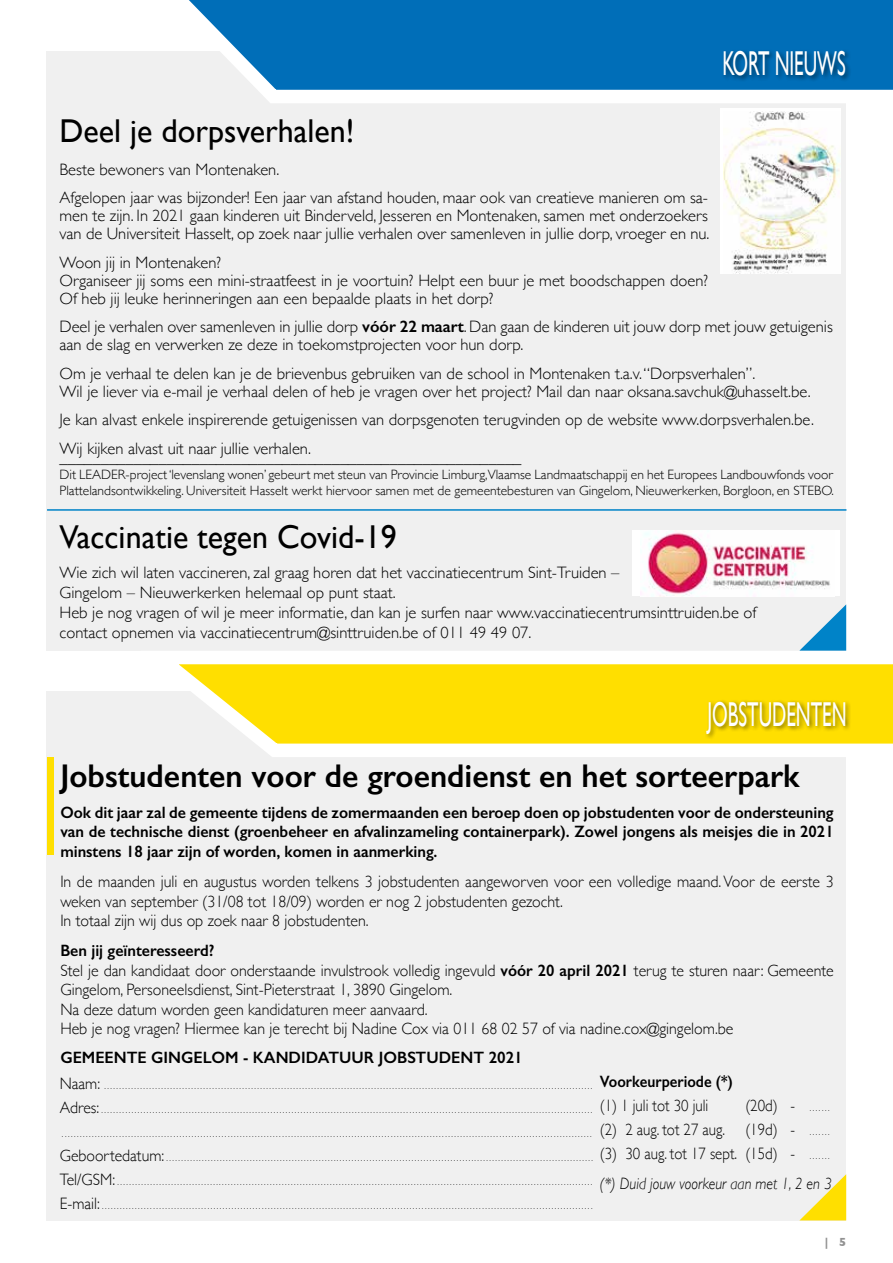
<style>
.page{position:relative;width:893px;height:1263px;background:#fff}
.page>*{position:absolute;margin:0;border:0;box-sizing:border-box;transform-origin:0 0}
.t1{font:34.5px "Gill Sans";color:#fff;scale:.55 1}
.t2{font:600 33px "Gill Sans";color:#000;scale:.96 1}
.t3{font:33px "Gill Sans";color:#000}
.t4{font:300 16.5px/18px "Gill Sans";color:#000}
.t5{font:300 16.5px/19.5px "Gill Sans";color:#000;scale:.96 1}
.t6{font:600 16.5px/19.8px "Gill Sans";color:#000;text-align:justify;scale:.96 1}
.t7{font:300 16.5px/24px "Gill Sans";color:#000;scale:.9 1}
.t8{font:600 16.5px "Gill Sans";color:#000}
.t9{font:italic 300 16.5px "Gill Sans";color:#000;scale:.9 1}
.t10{font:600 16.5px "Gill Sans";color:#000;scale:.9 1}
.t11{font:300 13.5px/16.2px "Gill Sans";color:#000}
.t12{font:700 12px "Gill Sans";color:#929292}
.t13{font:300 9px "Gill Sans";color:#000;scale:.95 1}
.t14{font:300 9px "Gill Sans";color:#000;scale:.9 1}
.s1{font-weight:600}
.s2{font-size:16.5px}
.s3{font-size:9px}
</style>
<div class="page">
<div style="left:47px;top:51px;width:799px;height:600px;background:#f0f0f0"></div>
<svg style="left:189px;top:0;width:704px;height:110px"></svg>
<div style="left:721px;top:48px;width:130px;height:34px;background:#000;opacity:.5"></div>
<div style="left:721px;top:108px;width:120px;height:166px;background:#fff"></div>
<img style="left:723px;top:111px;width:118px;height:163px">
<div style="left:47px;top:691px;width:799px;height:529px;background:#f0f0f0"></div>
<div style="left:47px;top:757px;width:6px;height:98px;background:#ffdf00"></div>
<svg style="left:800px;top:1174px;width:46px;height:46px"></svg>
<svg style="left:179px;top:638px;width:714px;height:119px"></svg>
<div style="left:704px;top:699px;width:148px;height:41px;background:#000;opacity:.5"></div>
<div style="left:632px;top:530px;width:208px;height:66px;background:#fff"></div>
<img style="left:641px;top:530px;width:189px;height:66px">
<svg style="left:799px;top:604px;width:47px;height:47px"></svg>
<hr style="left:47px;top:509px;width:799px;height:2px;background:#0083c8">
<h1 class="t1" style="left:722px;top:43px;width:226px">KORT NIEUWS</h1>
<h2 class="t3" style="left:60px;top:111px;width:296px">Deel je dorpsverhalen!</h2>
<p class="t4" style="left:60px;top:154px;width:650px;line-height:28.5px">Beste bewoners van Montenaken.<br>Afgelopen jaar was bijzonder! Een jaar van afstand houden, maar ook van creatieve manieren om sa-</p>
<p class="t4" style="left:60px;top:206px;width:651px">men te zijn. In 2021 gaan kinderen uit Binderveld, Jesseren en Montenaken, samen met onderzoekers van de Universiteit Hasselt, op zoek naar jullie verhalen over samenleven in jullie dorp, vroeger en nu.</p>
<p class="t4" style="left:60px;top:253px;width:650px">Woon jij in Montenaken?<br>Organiseer jij soms een mini-straatfeest in je voortuin? Helpt een buur je met boodschappen doen?<br>Of heb jij leuke herinneringen aan een bepaalde plaats in het dorp?</p>
<p class="t4" style="left:60px;top:317px;width:775px">Deel je verhalen over samenleven in jullie dorp <span class="s1">vóór 22 maart</span>. Dan gaan de kinderen uit jouw dorp met jouw getuigenis aan de slag en verwerken ze deze in toekomstprojecten voor hun dorp.</p>
<p class="t4" style="left:60px;top:364px;width:753px">Om je verhaal te delen kan je de brievenbus gebruiken van de school in Montenaken t.a.v. “Dorpsverhalen”.<br>Wil je liever via e-mail je verhaal delen of heb je vragen over het project? Mail dan naar oksana.savchuk@uhasselt.be.</p>
<p class="t4" style="left:60px;top:405px;width:756px;line-height:28.5px">Je kan alvast enkele inspirerende getuigenissen van dorpsgenoten terugvinden op de website www.dorpsverhalen.be.<br>Wij kijken alvast uit naar jullie verhalen.</p>
<p class="t4" style="left:60px;top:448px;width:463px">________________________________________________________</p>
<p class="t11" style="left:60px;top:466px;width:776px">Dit LEADER-project ‘levenslang wonen’ gebeurt met steun van Provincie Limburg,Vlaamse Landmaatschappij en het Europees Landbouwfonds voor<br>Plattelandsontwikkeling. Universiteit Hasselt werkt hiervoor samen met de gemeentebesturen van Gingelom, Nieuwerkerken, Borgloon, en STEBO.</p>
<h2 class="t3" style="left:60px;top:517px;width:339px">Vaccinatie tegen Covid-19</h2>
<p class="t4" style="left:60px;top:562px;width:698px;line-height:19.8px">Wie zich wil laten vaccineren, zal graag horen dat het vaccinatiecentrum Sint-Truiden –<br>Gingelom – Nieuwerkerken helemaal op punt staat.<br>Heb je nog vragen of wil je meer informatie, dan kan je surfen naar www.vaccinatiecentrumsinttruiden.be of contact opnemen via vaccinatiecentrum@sinttruiden.be of 011 49 49 07.</p>
<h1 class="t1" style="left:707px;top:693px;width:254px">JOBSTUDENTEN</h1>
<h2 class="t2" style="left:60px;top:756px;width:772px">Jobstudenten voor de groendienst en het sorteerpark</h2>
<p class="t6" style="left:60px;top:802px;width:807px">Ook dit jaar zal de gemeente tijdens de zomermaanden een beroep doen op jobstudenten voor de ondersteuning van de technische dienst (groenbeheer en afvalinzameling containerpark). Zowel jongens als meisjes die in 2021 minstens 18 jaar zijn of worden, komen in aanmerking.</p>
<p class="t5" style="left:60px;top:871px;width:807px">In de maanden juli en augustus worden telkens 3 jobstudenten aangeworven voor een volledige maand. Voor de eerste 3 weken van september (31/08 tot 18/09) worden er nog 2 jobstudenten gezocht.<br>In totaal zijn wij dus op zoek naar 8 jobstudenten.</p>
<p class="t5" style="left:60px;top:940px;width:807px"><span class="s1">Ben jij geïnteresseerd?<br></span>Stel je dan kandidaat door onderstaande invulstrook volledig ingevuld <span class="s1">vóór 20 april 2021</span> terug te sturen naar: Gemeente Gingelom, Personeelsdienst, Sint-Pieterstraat 1, 3890 Gingelom.<br>Na deze datum worden geen kandidaturen meer aanvaard.<br>Heb je nog vragen? Hiermee kan je terecht bij Nadine Cox via 011 68 02 57 of via nadine.cox@gingelom.be</p>
<p class="t8" style="left:60px;top:1047px;width:464px">GEMEENTE GINGELOM - KANDIDATUUR JOBSTUDENT 2021</p>
<p class="t13" style="left:60px;top:1079px;width:562px"><span class="s2">Naam:</span> . . . . . . . . . . . . . . . . . . . . . . . . . . . . . . . . . . . . . . . . . . . . . . . . . . . . . . . . . . . . . . . . . . . . . . . . . . . . . . . . . . . . . . . . . . . . . . . . . . . . . . . . . . . . . . . . . . . . . . . . . . . . . . . . . . . . . . . . . . . . . . . . . . . . . . . . . . . . . . . . . . .</p>
<p class="t13" style="left:60px;top:1103px;width:562px"><span class="s2">Adres:</span> . . . . . . . . . . . . . . . . . . . . . . . . . . . . . . . . . . . . . . . . . . . . . . . . . . . . . . . . . . . . . . . . . . . . . . . . . . . . . . . . . . . . . . . . . . . . . . . . . . . . . . . . . . . . . . . . . . . . . . . . . . . . . . . . . . . . . . . . . . . . . . . . . . . . . . . . . . . . . . . . . . .</p>
<p class="t13" style="left:62px;top:1127px;width:559px">. . . . . . . . . . . . . . . . . . . . . . . . . . . . . . . . . . . . . . . . . . . . . . . . . . . . . . . . . . . . . . . . . . . . . . . . . . . . . . . . . . . . . . . . . . . . . . . . . . . . . . . . . . . . . . . . . . . . . . . . . . . . . . . . . . . . . . . . . . . . . . . . . . . . . . . . . . . . . . . . . . . . . . . . . . . . . . . .</p>
<p class="t13" style="left:60px;top:1151px;width:563px"><span class="s2">Geboortedatum:</span> . . . . . . . . . . . . . . . . . . . . . . . . . . . . . . . . . . . . . . . . . . . . . . . . . . . . . . . . . . . . . . . . . . . . . . . . . . . . . . . . . . . . . . . . . . . . . . . . . . . . . . . . . . . . . . . . . . . . . . . . . . . . . . . . . . . . . . . . . . . . . . .</p>
<p class="t13" style="left:60px;top:1175px;width:562px"><span class="s2">Tel/GSM:</span> . . . . . . . . . . . . . . . . . . . . . . . . . . . . . . . . . . . . . . . . . . . . . . . . . . . . . . . . . . . . . . . . . . . . . . . . . . . . . . . . . . . . . . . . . . . . . . . . . . . . . . . . . . . . . . . . . . . . . . . . . . . . . . . . . . . . . . . . . . . . . . . . . . . . . . . . . . . . . . .</p>
<p class="t13" style="left:60px;top:1199px;width:562px"><span class="s2">E-mail:</span> . . . . . . . . . . . . . . . . . . . . . . . . . . . . . . . . . . . . . . . . . . . . . . . . . . . . . . . . . . . . . . . . . . . . . . . . . . . . . . . . . . . . . . . . . . . . . . . . . . . . . . . . . . . . . . . . . . . . . . . . . . . . . . . . . . . . . . . . . . . . . . . . . . . . . . . . . . . . . . . . . . .</p>
<p class="t10" style="left:600px;top:1072px;width:149px">Voorkeurperiode (*)</p>
<p class="t7" style="left:600px;top:1093px;width:122px">(1) 1 juli tot 30 juli</p>
<p class="t14" style="left:745px;top:1101px;width:95px"><span class="s2">(20d) -</span> . . . . . . .</p>
<p class="t7" style="left:600px;top:1117px;width:257px">(2) 2 aug. tot 27 aug. (19d) - <span class="s3">. . . . . . . </span>(3) 30 aug. tot 17 sept. (15d) - <span class="s3">. . . . . . .</span></p>
<p class="t9" style="left:600px;top:1174px;width:259px">(*) Duid jouw voorkeur aan met 1, 2 en 3</p>
<p class="t12" style="left:825px;top:1233px;width:23px">| 5</p>
</div>
